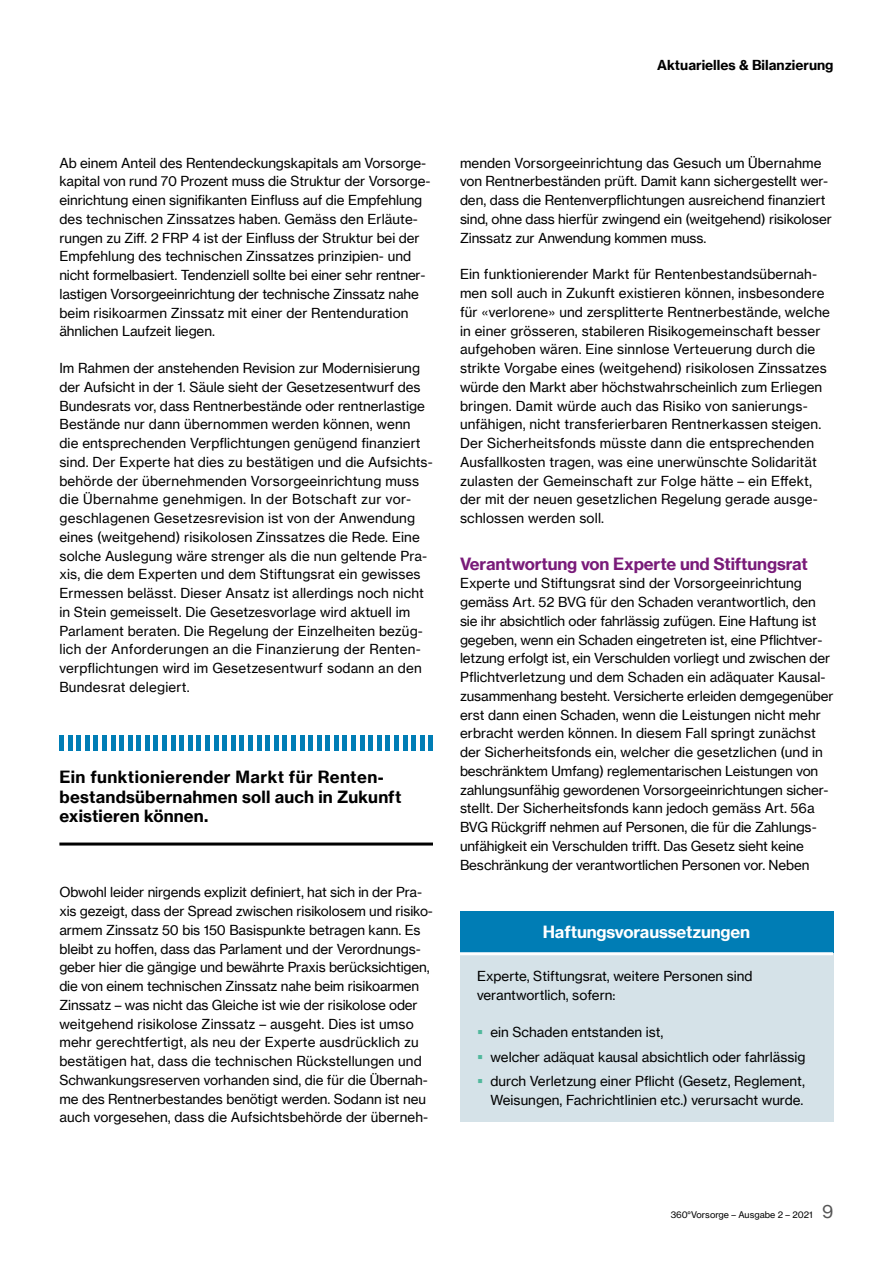
<style>
.page{position:relative;width:893px;height:1263px;background:#fff}
.page>*{position:absolute;margin:0;border:0;box-sizing:border-box;transform-origin:0 0}
.t1{font:16.5px/19.5px "N Haas Grotesk TX Pro 75 Bd";letter-spacing:.01em;color:#000}
.t2{font:16.5px "N Haas Grotesk TX Pro 75 Bd";letter-spacing:-.01em;color:#791b79}
.t3{font:16.5px "N Haas Grotesk TX Pro 75 Bd";letter-spacing:-.01em;color:#fff}
.t4{font:13.5px/18.8px "N Haas Grotesk TX Pro 55 Rg";color:#000}
.t5{font:13.5px "N Haas Grotesk TX Pro 75 Bd";color:#000}
.t6{font:9px "N Haas Grotesk TX Pro 55 Rg";color:#000}
.s1{font-size:18px;color:#565656}
</style>
<div class="page">
<hr style="left:59px;top:842px;width:374px;height:3px;background:#000">
<div style="left:59px;top:735px;width:5px;height:15px;background:#007db5"></div>
<hr style="left:68px;top:735px;width:4px;height:15px;background:#007db5">
<hr style="left:77px;top:735px;width:4px;height:15px;background:#007db5">
<hr style="left:85px;top:735px;width:4px;height:15px;background:#007db5">
<hr style="left:94px;top:735px;width:4px;height:15px;background:#007db5">
<div style="left:102px;top:735px;width:5px;height:15px;background:#007db5"></div>
<hr style="left:111px;top:735px;width:4px;height:15px;background:#007db5">
<hr style="left:120px;top:735px;width:4px;height:15px;background:#007db5">
<hr style="left:128px;top:735px;width:4px;height:15px;background:#007db5">
<hr style="left:137px;top:735px;width:4px;height:15px;background:#007db5">
<hr style="left:145px;top:735px;width:4px;height:15px;background:#007db5">
<hr style="left:154px;top:735px;width:4px;height:15px;background:#007db5">
<div style="left:162px;top:735px;width:5px;height:15px;background:#007db5"></div>
<hr style="left:171px;top:735px;width:4px;height:15px;background:#007db5">
<hr style="left:180px;top:735px;width:4px;height:15px;background:#007db5">
<hr style="left:188px;top:735px;width:4px;height:15px;background:#007db5">
<hr style="left:197px;top:735px;width:4px;height:15px;background:#007db5">
<div style="left:205px;top:735px;width:5px;height:15px;background:#007db5"></div>
<hr style="left:214px;top:735px;width:4px;height:15px;background:#007db5">
<hr style="left:223px;top:735px;width:4px;height:15px;background:#007db5">
<hr style="left:231px;top:735px;width:4px;height:15px;background:#007db5">
<hr style="left:240px;top:735px;width:4px;height:15px;background:#007db5">
<div style="left:248px;top:735px;width:5px;height:15px;background:#007db5"></div>
<hr style="left:257px;top:735px;width:4px;height:15px;background:#007db5">
<hr style="left:266px;top:735px;width:4px;height:15px;background:#007db5">
<hr style="left:274px;top:735px;width:4px;height:15px;background:#007db5">
<hr style="left:283px;top:735px;width:4px;height:15px;background:#007db5">
<div style="left:291px;top:735px;width:5px;height:15px;background:#007db5"></div>
<hr style="left:300px;top:735px;width:4px;height:15px;background:#007db5">
<hr style="left:309px;top:735px;width:4px;height:15px;background:#007db5">
<hr style="left:317px;top:735px;width:4px;height:15px;background:#007db5">
<hr style="left:326px;top:735px;width:4px;height:15px;background:#007db5">
<hr style="left:334px;top:735px;width:4px;height:15px;background:#007db5">
<hr style="left:343px;top:735px;width:4px;height:15px;background:#007db5">
<div style="left:351px;top:735px;width:5px;height:15px;background:#007db5"></div>
<hr style="left:360px;top:735px;width:4px;height:15px;background:#007db5">
<hr style="left:369px;top:735px;width:4px;height:15px;background:#007db5">
<hr style="left:377px;top:735px;width:4px;height:15px;background:#007db5">
<hr style="left:386px;top:735px;width:4px;height:15px;background:#007db5">
<div style="left:394px;top:735px;width:5px;height:15px;background:#007db5"></div>
<hr style="left:403px;top:735px;width:4px;height:15px;background:#007db5">
<hr style="left:412px;top:735px;width:4px;height:15px;background:#007db5">
<hr style="left:420px;top:735px;width:4px;height:15px;background:#007db5">
<hr style="left:429px;top:735px;width:4px;height:15px;background:#007db5">
<div style="left:460px;top:911px;width:373px;height:43px;background:#007db5"></div>
<div style="left:460px;top:954px;width:373px;height:168px;background:#d5e2e8"></div>
<hr style="left:460px;top:952px;width:373px;height:3px;background:#fff">
<p class="t5" style="left:657px;top:56px;width:178px">Aktuarielles &amp; Bilanzierung</p>
<p class="t4" style="left:59px;top:153px;width:373px">Ab einem Anteil des Rentendeckungskapitals am Vorsorge&shy;kapital von rund 70 Prozent muss die Struktur der Vorsorge&shy;einrichtung einen signifikanten Einfluss auf die Empfehlung des technischen Zinssatzes haben. Gemäss den Erläute&shy;rungen zu Ziff. 2 FRP 4 ist der Einfluss der Struktur bei der Empfehlung des technischen Zinssatzes prinzipien- und nicht formelbasiert. Tendenziell sollte bei einer sehr rentner&shy;lastigen Vorsorgeeinrichtung der technische Zinssatz nahe beim risikoarmen Zinssatz mit einer der Rentenduration ähnlichen Laufzeit liegen.</p>
<p class="t4" style="left:59px;top:359px;width:375px">Im Rahmen der anstehenden Revision zur Modernisierung der Aufsicht in der 1. Säule sieht der Gesetzesentwurf des Bundesrats vor, dass Rentnerbestände oder rentnerlastige Bestände nur dann übernommen werden können, wenn die entsprechenden Verpflichtungen genügend finanziert sind. Der Experte hat dies zu bestätigen und die Aufsichts&shy;behörde der übernehmenden Vorsorgeeinrichtung muss die Übernahme genehmigen. In der Botschaft zur vor&shy;geschlagenen Gesetzesrevision ist von der Anwendung eines (weitgehend) risikolosen Zinssatzes die Rede. Eine solche Auslegung wäre strenger als die nun geltende Pra&shy;xis, die dem Experten und dem Stiftungsrat ein gewisses Ermessen belässt. Dieser Ansatz ist allerdings noch nicht in Stein gemeisselt. Die Gesetzesvorlage wird aktuell im Parlament beraten. Die Regelung der Einzelheiten bezüg&shy;lich der Anforderungen an die Finanzierung der Renten&shy;verpflichtungen wird im Gesetzesentwurf sodann an den Bundesrat delegiert.</p>
<p class="t1" style="left:59px;top:767px;width:343px">Ein funktionierender Markt für Renten&shy;bestandsübernahmen soll auch in Zukunft existieren können.</p>
<p class="t4" style="left:59px;top:883px;width:375px">Obwohl leider nirgends explizit definiert, hat sich in der Pra&shy;xis gezeigt, dass der Spread zwischen risikolosem und risiko&shy;armem Zinssatz 50 bis 150 Basispunkte betragen kann. Es bleibt zu hoffen, dass das Parlament und der Verordnungs&shy;geber hier die gängige und bewährte Praxis berücksichtigen, die von einem technischen Zinssatz nahe beim risikoarmen Zinssatz – was nicht das Gleiche ist wie der risikolose oder weitgehend risikolose Zinssatz – ausgeht. Dies ist umso mehr gerechtfertigt, als neu der Experte ausdrücklich zu bestätigen hat, dass die technischen Rückstellungen und Schwankungsreserven vorhanden sind, die für die Übernah&shy;me des Rentnerbestandes benötigt werden. Sodann ist neu auch vorgesehen, dass die Aufsichtsbehörde der überneh-</p>
<p class="t4" style="left:460px;top:153px;width:373px">menden Vorsorgeeinrichtung das Gesuch um Übernahme von Rentnerbeständen prüft. Damit kann sichergestellt wer&shy;den, dass die Rentenverpflichtungen ausreichend finanziert sind, ohne dass hierfür zwingend ein (weitgehend) risikoloser Zinssatz zur Anwendung kommen muss.</p>
<p class="t4" style="left:460px;top:265px;width:371px">Ein funktionierender Markt für Rentenbestandsübernah&shy;men soll auch in Zukunft existieren können, insbesondere für «verlorene» und zersplitterte Rentnerbestände, welche in einer grösseren, stabileren Risikogemeinschaft besser aufgehoben wären. Eine sinnlose Verteuerung durch die strikte Vorgabe eines (weitgehend) risikolosen Zinssatzes würde den Markt aber höchstwahrscheinlich zum Erliegen bringen. Damit würde auch das Risiko von sanierungs&shy;unfähigen, nicht transferierbaren Rentnerkassen steigen.<br>Der Sicherheitsfonds müsste dann die entsprechenden Ausfallkosten tragen, was eine unerwünschte Solidarität zulasten der Gemeinschaft zur Folge hätte – ein Effekt, der mit der neuen gesetzlichen Regelung gerade ausge&shy;schlossen werden soll.</p>
<p class="t2" style="left:460px;top:553px;width:349px">Verantwortung von Experte und Stiftungsrat</p>
<p class="t4" style="left:460px;top:574px;width:375px">Experte und Stiftungsrat sind der Vorsorgeeinrichtung gemäss Art. 52 BVG für den Schaden verantwortlich, den sie ihr absichtlich oder fahrlässig zufügen. Eine Haftung ist gegeben, wenn ein Schaden eingetreten ist, eine Pflichtver&shy;letzung erfolgt ist, ein Verschulden vorliegt und zwischen der Pflichtverletzung und dem Schaden ein adäquater Kausal&shy;zusammenhang besteht. Versicherte erleiden demgegenüber erst dann einen Schaden, wenn die Leistungen nicht mehr erbracht werden können. In diesem Fall springt zunächst der Sicherheitsfonds ein, welcher die gesetzlichen (und in beschränktem Umfang) reglementarischen Leistungen von zahlungsunfähig gewordenen Vorsorgeeinrichtungen sicher&shy;stellt. Der Sicherheitsfonds kann jedoch gemäss Art. 56a BVG Rückgriff nehmen auf Personen, die für die Zahlungs&shy;unfähigkeit ein Verschulden trifft. Das Gesetz sieht keine Beschränkung der verantwortlichen Personen vor. Neben</p>
<p class="t3" style="left:543px;top:921px;width:209px">Haftungsvoraussetzungen</p>
<p class="t4" style="left:477px;top:967px;width:277px">Experte, Stiftungsrat, weitere Personen sind verantwortlich, sofern:</p>
<p class="t4" style="left:490px;top:1019px;width:317px;line-height:24.8px">ein Schaden entstanden ist,<br>welcher adäquat kausal absichtlich oder fahrlässig durch Verletzung einer Pflicht (Gesetz, Reglement,</p>
<p class="t4" style="left:490px;top:1091px;width:314px">Weisungen, Fachrichtlinien etc.) verursacht wurde.</p>
<p class="t6" style="left:671px;top:1209px;width:164px">360°Vorsorge – Ausgabe 2 – 2021 <span class="s1">9</span></p>
</div>
